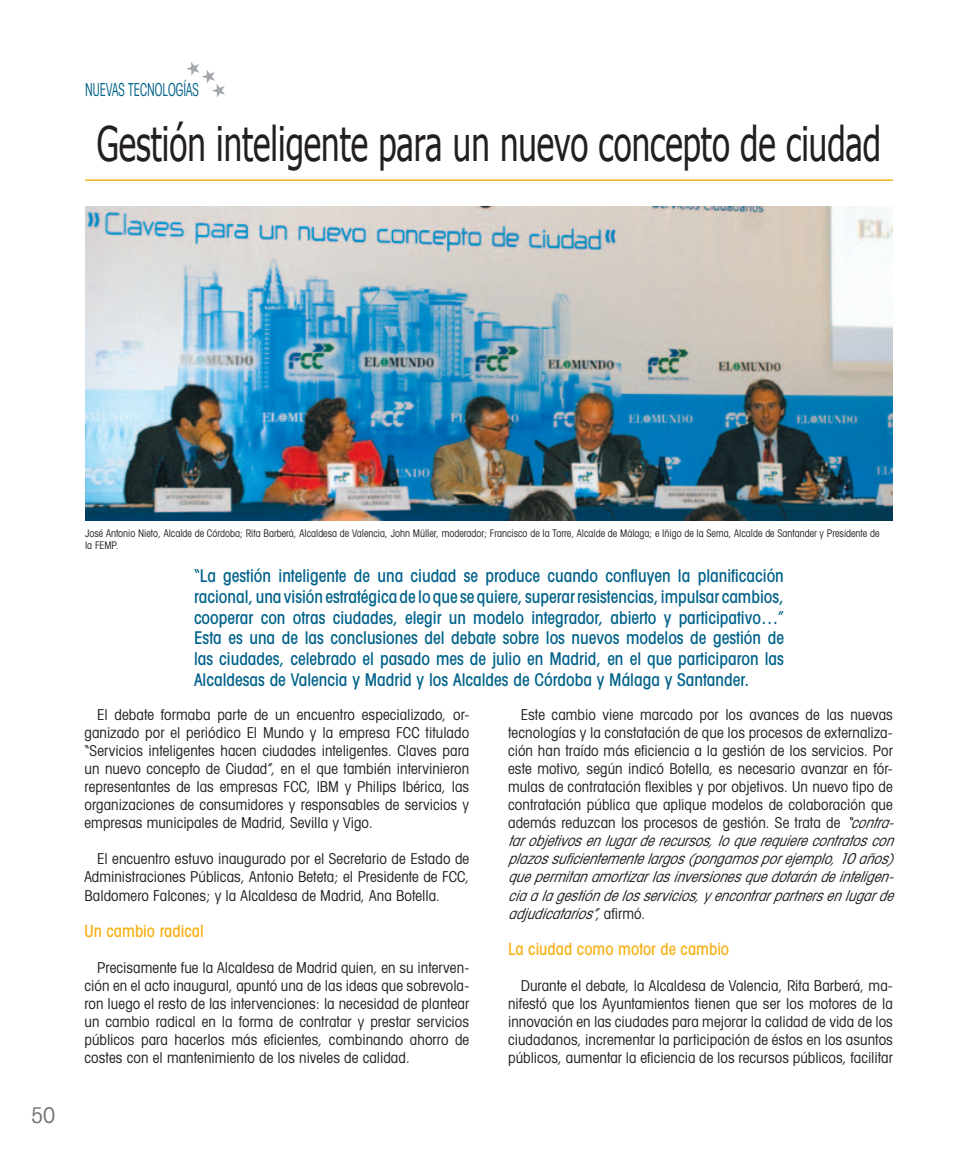
<style>
.page{position:relative;width:978px;height:1149px;background:#fff}
.page>*{position:absolute;margin:0;border:0;box-sizing:border-box;transform-origin:0 0}
.t1{font:47.55px "Tahoma";color:#231f20;scale:.69 1}
.t2{font:condensed 21.75px "Avant Garde";color:#727773}
.t3{font:condensed 17.85px "Avant Garde";color:#00628a;scale:.7 1}
.t4{font:500 condensed 17.55px/20.7px "Avant Garde";color:#00628a;text-align:justify}
.parrafo_texto_artiuc{font:500 condensed 16.8px "Avant Garde";color:#f7b118}
.parrafo_texto_artiuc-2{font:condensed 15px/18px "Avant Garde";letter-spacing:.005em;color:#231f20;text-align:justify}
.t5{font:condensed 10.5px/12px "Avant Garde";color:#231f20;scale:.95 1}
.s1{font-style:italic}
</style>
<div class="page">
<svg style="left:186px;top:62px;width:39px;height:35px"></svg>
<hr style="left:85px;top:179px;width:808px;height:2px;background:#f7b118">
<img style="left:85px;top:207px;width:808px;height:313px">
<p class="t3" style="left:85px;top:79px;width:164px">NUEVAS TECNOLOGÍAS</p>
<p class="t1" style="left:97px;top:112px;width:1138px">Gestión inteligente para un nuevo concepto de ciudad</p>
<p class="t2" style="left:31px;top:1101px;width:26px">50</p>
<p class="t5" style="left:85px;top:527px;width:838px">José Antonio Nieto, Alcalde de Córdoba; Rita Barberá, Alcaldesa de Valencia, John Müller, moderador; Francisco de la Torre, Alcalde de Málaga; e Iñigo de la Serna, Alcalde de Santander y Presidente de la FEMP.</p>
<p class="t4" style="left:194px;top:565px;width:592px">“La gestión inteligente de una ciudad se produce cuando confluyen la planificación racional, una visión estratégica de lo que se quiere, superar resistencias, impulsar cambios, cooperar con otras ciudades, elegir un modelo integrador, abierto y participativo…” Esta es una de las conclusiones del debate sobre los nuevos modelos de gestión de las ciudades, celebrado el pasado mes de julio en Madrid, en el que participaron las Alcaldesas de Valencia y Madrid y los Alcaldes de Córdoba y Málaga y Santander.</p>
<p class="parrafo_texto_artiuc-2" style="left:85px;top:704px;width:386px;text-indent:13px">El debate formaba parte de un encuentro especializado, or&shy;ganizado por el periódico El Mundo y la empresa FCC titulado “Servicios inteligentes hacen ciudades inteligentes. Claves para un nuevo concepto de Ciudad”, en el que también intervinieron representantes de las empresas FCC, IBM y Philips Ibérica, las organizaciones de consumidores y responsables de servicios y empresas municipales de Madrid, Sevilla y Vigo.</p>
<p class="parrafo_texto_artiuc-2" style="left:85px;top:849px;width:386px;text-indent:13px">El encuentro estuvo inaugurado por el Secretario de Estado de Administraciones Públicas, Antonio Beteta; el Presidente de FCC, Baldomero Falcones; y la Alcaldesa de Madrid, Ana Botella.</p>
<p class="parrafo_texto_artiuc" style="left:85px;top:919px;width:121px">Un cambio radical</p>
<p class="parrafo_texto_artiuc-2" style="left:85px;top:957px;width:386px;text-indent:13px">Precisamente fue la Alcaldesa de Madrid quien, en su interven&shy;ción en el acto inaugural, apuntó una de las ideas que sobrevola&shy;ron luego el resto de las intervenciones: la necesidad de plantear un cambio radical en la forma de contratar y prestar servicios públicos para hacerlos más eficientes, combinando ahorro de costes con el mantenimiento de los niveles de calidad.</p>
<p class="parrafo_texto_artiuc-2" style="left:508px;top:704px;width:393px;text-align:left;text-indent:13px">Este cambio viene marcado por los avances de las nuevas tecnologías y la constatación de que los procesos de externaliza&shy;ción han traído más eficiencia a la gestión de los servicios. Por este motivo, según indicó Botella, es necesario avanzar en fór&shy;mulas de contratación flexibles y por objetivos. Un nuevo tipo de contratación pública que aplique modelos de colaboración que además reduzcan los procesos de gestión. Se trata de <span class="s1">“contra&shy;tarobjetivosenlugarderecursos,loquerequierecontratoscon plazossuficientementelargos(pongamosporejemplo,10años) quepermitanamortizarlasinversionesquedotarándeinteligen&shy;ciaalagestióndelosservicios,y encontrarpartnersenlugarde adjudicatarios”</span>, a fi r m ó .</p>
<p class="parrafo_texto_artiuc" style="left:508px;top:938px;width:223px">La ciudad como motor de cambio</p>
<p class="parrafo_texto_artiuc-2" style="left:508px;top:975px;width:386px;text-indent:13px">Durante el debate, la Alcaldesa de Valencia, Rita Barberá, ma&shy;nifestó que los Ayuntamientos tienen que ser los motores de la innovación en las ciudades para mejorar la calidad de vida de los ciudadanos, incrementar la participación de éstos en los asuntos públicos, aumentar la eficiencia de los recursos públicos, facilitar</p>
</div>
